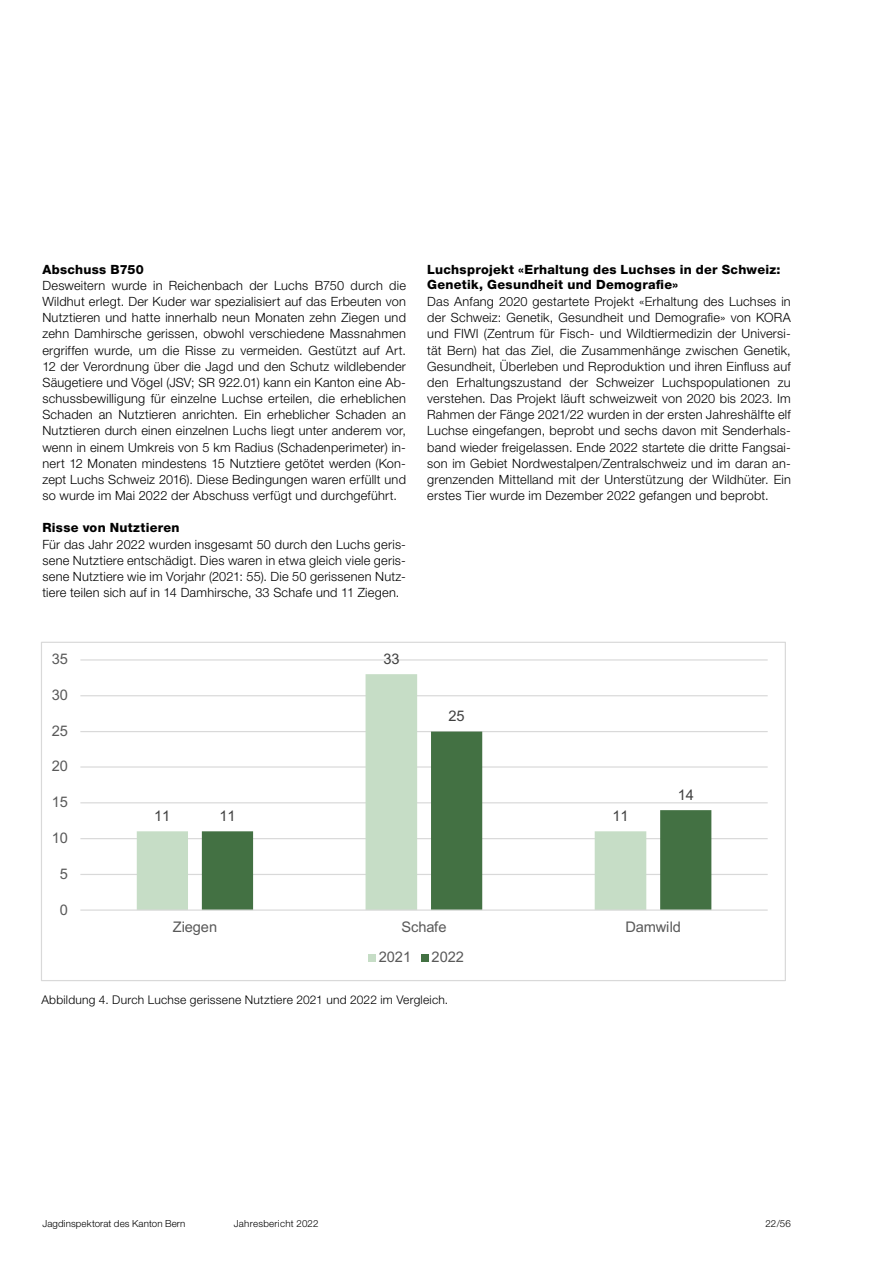
<style>
.page{position:relative;width:893px;height:1263px;background:#fff}
.page>*{position:absolute;margin:0;border:0;box-sizing:border-box;transform-origin:0 0}
.t1{font:14.7px "Arial";letter-spacing:-.005em;color:#595959}
.t2{font:14.7px "Arial";letter-spacing:-.005em;color:#404040}
.t3{font:300 12.75px/16.2px "Helvetica Neue LT Std";letter-spacing:.02em;color:#000;text-align:justify}
.t4{font:800 12.75px/15.3px "Helvetica Neue LT Std";letter-spacing:.02em;color:#000}
.t5{font:300 12px "Helvetica Neue LT Std";letter-spacing:.02em;color:#000}
.t6{font:300 9.75px "Helvetica Neue LT Std";letter-spacing:.015em;color:#000}
</style>
<div class="page">
<hr style="left:80px;top:874px;width:688px;height:1px;background:#d9d9d9">
<hr style="left:80px;top:838px;width:688px;height:1px;background:#d9d9d9">
<hr style="left:80px;top:802px;width:688px;height:1px;background:#d9d9d9">
<hr style="left:80px;top:766px;width:688px;height:2px;background:#d9d9d9">
<hr style="left:80px;top:731px;width:688px;height:1px;background:#d9d9d9">
<hr style="left:80px;top:695px;width:688px;height:1px;background:#d9d9d9">
<hr style="left:80px;top:659px;width:688px;height:1px;background:#d9d9d9">
<svg style="left:137px;top:674px;width:509px;height:235px"></svg>
<svg style="left:202px;top:731px;width:509px;height:178px"></svg>
<hr style="left:80px;top:909px;width:688px;height:2px;background:#d9d9d9">
<div style="left:368px;top:954px;width:8px;height:8px;background:#c6ddc6"></div>
<div style="left:421px;top:954px;width:8px;height:8px;background:#437143"></div>
<p class="t4" style="left:42px;top:262px;width:103px">Abschuss B750</p>
<p class="t3" style="left:42px;top:277px;width:365px">Desweitern wurde in Reichenbach der Luchs B750 durch die Wildhut erlegt. Der Kuder war spezialisiert auf das Erbeuten von Nutztieren und hatte innerhalb neun Monaten zehn Ziegen und zehn Damhirsche gerissen, obwohl verschiedene Massnahmen ergriffen wurde, um die Risse zu vermeiden. Gestützt auf Art.<br>12 der Verordnung über die Jagd und den Schutz wildlebender Säugetiere und Vögel (JSV; SR 922.01) kann ein Kanton eine Ab&shy;schussbewilligung für einzelne Luchse erteilen, die erheblichen Schaden an Nutztieren anrichten. Ein erheblicher Schaden an Nutztieren durch einen einzelnen Luchs liegt unter anderem vor, wenn in einem Umkreis von 5 km Radius (Schadenperimeter) in&shy;nert 12 Monaten mindestens 15 Nutztiere getötet werden (Kon&shy;zept Luchs Schweiz 2016). Diese Bedingungen waren erfüllt und so wurde im Mai 2022 der Abschuss verfügt und durchgeführt.</p>
<p class="t4" style="left:42px;top:520px;width:139px">Risse von Nutztieren</p>
<p class="t3" style="left:42px;top:536px;width:365px">Für das Jahr 2022 wurden insgesamt 50 durch den Luchs geris&shy;sene Nutztiere entschädigt. Dies waren in etwa gleich viele geris&shy;sene Nutztiere wie im Vorjahr (2021: 55). Die 50 gerissenen Nutz&shy;tiere teilen sich auf in 14 Damhirsche, 33 Schafe und 11 Ziegen.</p>
<p class="t4" style="left:427px;top:262px;width:355px">Luchsprojekt «Erhaltung des Luchses in der Schweiz:<br>Genetik, Gesundheit und Demografie»</p>
<p class="t3" style="left:427px;top:293px;width:365px">Das Anfang 2020 gestartete Projekt «Erhaltung des Luchses in der Schweiz: Genetik, Gesundheit und Demografie» von KORA und FIWI (Zentrum für Fisch- und Wildtiermedizin der Universi&shy;tät Bern) hat das Ziel, die Zusammenhänge zwischen Genetik, Gesundheit, Überleben und Reproduktion und ihren Einfluss auf den Erhaltungszustand der Schweizer Luchspopulationen zu verstehen. Das Projekt läuft schweizweit von 2020 bis 2023. Im Rahmen der Fänge 2021/22 wurden in der ersten Jahreshälfte elf Luchse eingefangen, beprobt und sechs davon mit Senderhals&shy;band wieder freigelassen. Ende 2022 startete die dritte Fangsai&shy;son im Gebiet Nordwestalpen/Zentralschweiz und im daran an&shy;grenzenden Mittelland mit der Unterstützung der Wildhüter. Ein erstes Tier wurde im Dezember 2022 gefangen und beprobt.</p>
<p class="t1" style="left:52px;top:649px;width:18px">35</p>
<p class="t1" style="left:52px;top:685px;width:18px">30</p>
<p class="t1" style="left:52px;top:720px;width:18px">25</p>
<p class="t1" style="left:52px;top:756px;width:18px">20</p>
<p class="t1" style="left:52px;top:792px;width:18px">15</p>
<p class="t2" style="left:383px;top:648px;width:18px">33</p>
<p class="t2" style="left:449px;top:706px;width:18px">25</p>
<p class="t2" style="left:678px;top:784px;width:18px">14</p>
<p class="t1" style="left:52px;top:827px;width:18px">10</p>
<p class="t1" style="left:60px;top:863px;width:10px">5</p>
<p class="t1" style="left:60px;top:899px;width:10px">0</p>
<p class="t2" style="left:154px;top:806px;width:18px">11</p>
<p class="t2" style="left:220px;top:806px;width:18px">11</p>
<p class="t2" style="left:612px;top:806px;width:18px">11</p>
<p class="t1" style="left:173px;top:916px;width:46px">Ziegen</p>
<p class="t1" style="left:402px;top:916px;width:47px">Schafe</p>
<p class="t1" style="left:625px;top:916px;width:57px">Damwild</p>
<p class="t1" style="left:379px;top:947px;width:34px">2021</p>
<p class="t1" style="left:432px;top:947px;width:34px">2022</p>
<p class="t5" style="left:41px;top:992px;width:408px">Abbildung 4. Durch Luchse gerissene Nutztiere 2021 und 2022 im Vergleich.</p>
<p class="t6" style="left:43px;top:1218px;width:144px">Jagdinspektorat des Kanton Bern</p>
<p class="t6" style="left:234px;top:1218px;width:86px">Jahresbericht 2022</p>
<p class="t6" style="left:765px;top:1218px;width:27px">22/56</p>
</div>
